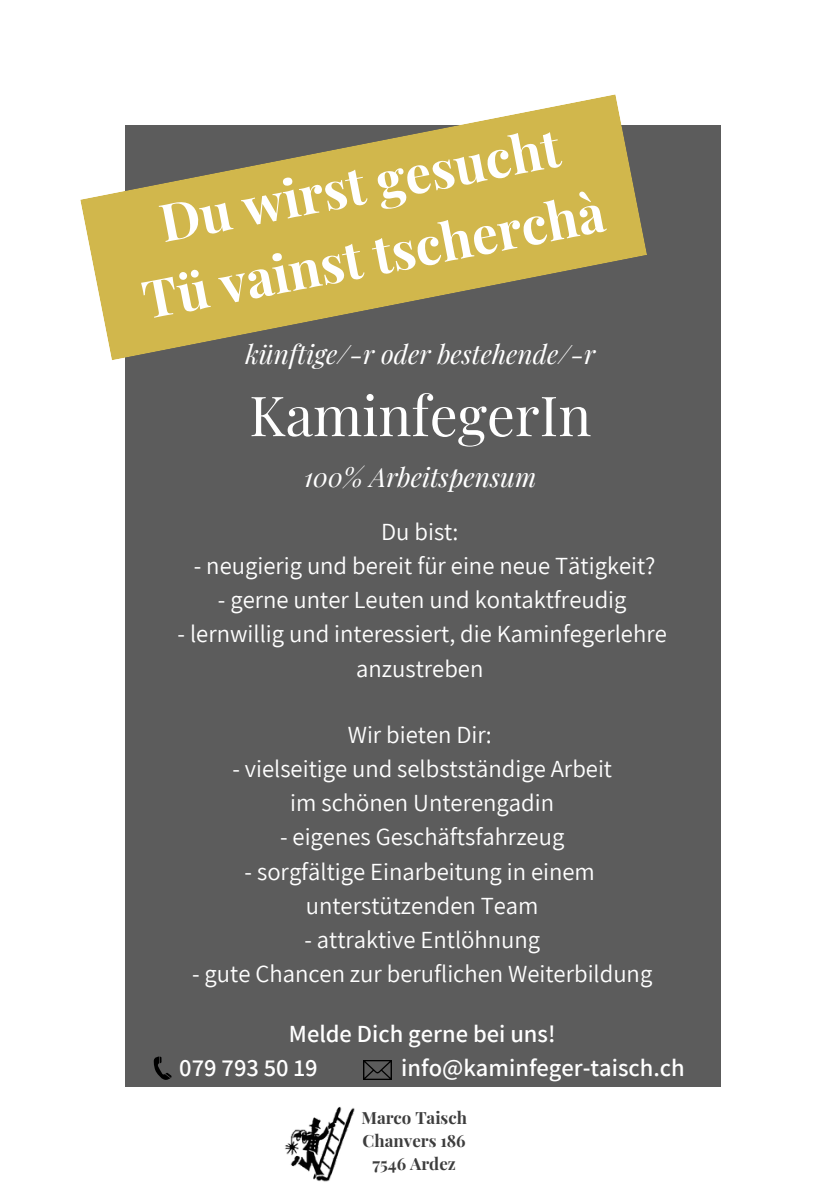
<style>
.page{position:relative;width:839px;height:1191px;background:#fff}
.page>*{position:absolute;margin:0;border:0;box-sizing:border-box;transform-origin:0 0}
.t1{font:55.4px "Playfair Display";color:#fff}
.t2{font:700 52px/72.2px "Playfair Display";color:#fff;text-align:center}
.t3{font:italic 26.4px "Playfair Display";color:#fff}
.t4{font:24.6px/34.2px "Assistant";color:#fff;text-align:center}
.t5{font:600 24.6px/34.2px "Assistant";color:#fff}
.t6{font:700 16.8px/23px "Playfair Display";color:#3d3d3d;text-align:center}
</style>
<div class="page">
<div style="left:125px;top:126px;width:595px;height:961px;background:#5c5c5c"></div>
<svg style="left:80px;top:94px;width:567px;height:266px;fill:#d1b74c"></svg>
<img style="left:285px;top:1106px;width:70px;height:76px">
<svg style="left:154px;top:1056px;width:18px;height:24px"></svg>
<img style="left:363px;top:1060px;width:29px;height:20px">
<h2 class="t2" style="left:122px;top:192px;width:470px;rotate:-11deg">Du wirst gesucht<br>Tü vainst tscherchà</h2>
<p class="t3" style="left:245px;top:336px;width:351px">künftige/-r oder bestehende/-r</p>
<h1 class="t1" style="left:249px;top:376px;width:343px">KaminfegerIn</h1>
<p class="t3" style="left:304px;top:459px;width:234px">100% Arbeitspensum</p>
<p class="t4" style="left:381px;top:514px;width:79px">Du bist:</p>
<p class="t4" style="left:194px;top:548px;width:463px">- neugierig und bereit für eine neue Tätigkeit?</p>
<p class="t4" style="left:218px;top:582px;width:410px">- gerne unter Leuten und kontaktfreudig</p>
<p class="t4" style="left:178px;top:616px;width:490px">- lernwillig und interessiert, die Kaminfegerlehre anzustreben</p>
<p class="t4" style="left:348px;top:717px;width:145px">Wir bieten Dir:</p>
<p class="t4" style="left:232px;top:751px;width:381px">- vielseitige und selbstständige Arbeit im schönen Unterengadin</p>
<p class="t4" style="left:280px;top:819px;width:286px">- eigenes Geschäftsfahrzeug</p>
<p class="t4" style="left:244px;top:854px;width:352px">- sorgfältige Einarbeitung in einem unterstützenden Team</p>
<p class="t4" style="left:304px;top:922px;width:237px">- attraktive Entlöhnung</p>
<p class="t4" style="left:192px;top:956px;width:461px">- gute Chancen zur beruflichen Weiterbildung</p>
<p class="t5" style="left:179px;top:1016px;width:378px;text-indent:110px">Melde Dich gerne bei uns!<br>079 793 50 19</p>
<p class="t5" style="left:401px;top:1050px;width:285px">info@kaminfeger-taisch.ch</p>
<p class="t6" style="left:361px;top:1106px;width:107px">Marco Taisch<br>Chanvers 186<br>7546 Ardez</p>
</div>
